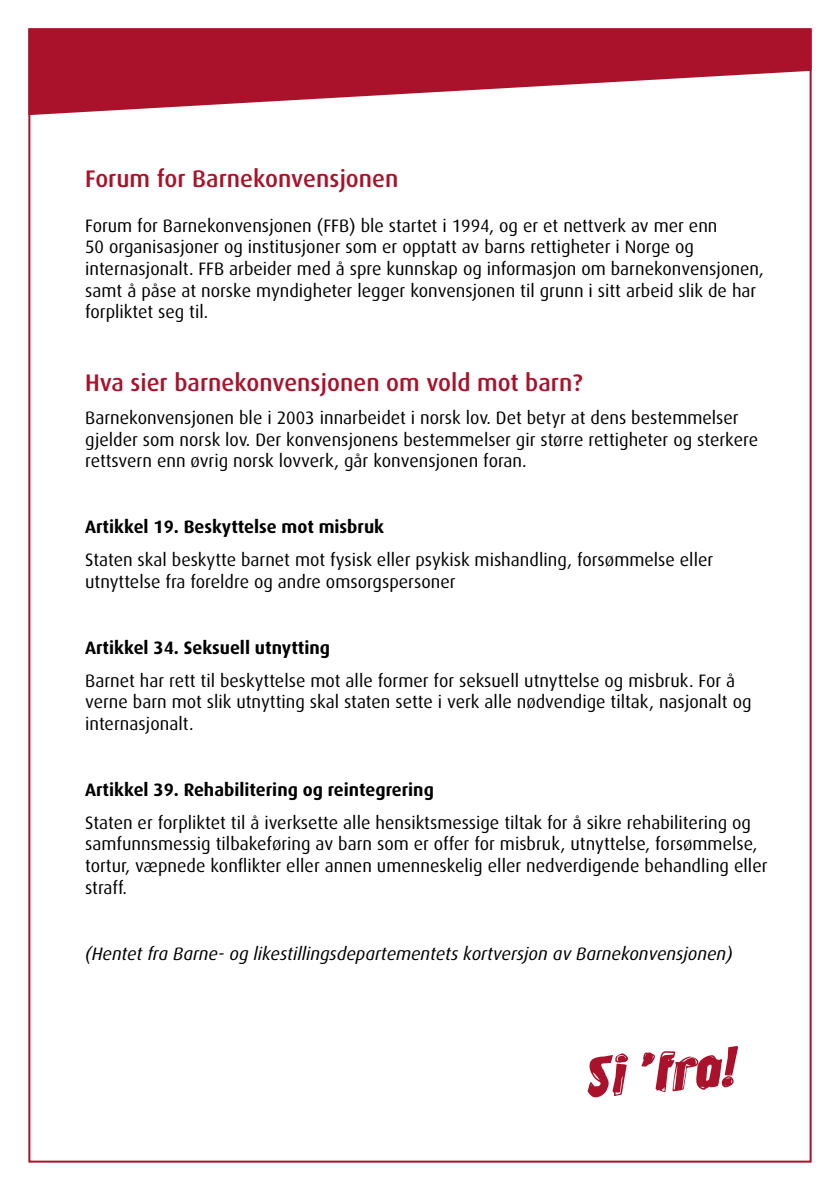
<style>
.page{position:relative;width:840px;height:1191px;background:#fff}
.page>*{position:absolute;margin:0;border:0;box-sizing:border-box;transform-origin:0 0}
.t1{font:500 24px "Dax";color:#a9122a}
.t2{font:18px/21.6px "Dax";color:#000}
.t3{font:700 18px "Dax";color:#000}
.t4{font:italic 18px "Dax";color:#000}
</style>
<div class="page">
<svg style="left:28px;top:28px;width:783px;height:87px;fill:#a9122a"></svg>
<svg style="left:587px;top:1045px;width:152px;height:53px"></svg>
<h1 class="t1" style="left:85px;top:165px;width:314px">Forum for Barnekonvensjonen</h1>
<p class="t2" style="left:85px;top:215px;width:679px">Forum for Barnekonvensjonen (FFB) ble startet i 1994, og er et nettverk av mer enn<br>50 organisasjoner og institusjoner som er opptatt av barns rettigheter i Norge og internasjonalt. FFB arbeider med å spre kunnskap og informasjon om barnekonvensjonen, samt å påse at norske myndigheter legger konvensjonen til grunn i sitt arbeid slik de har forpliktet seg til.</p>
<h1 class="t1" style="left:85px;top:369px;width:498px">Hva sier barnekonvensjonen om vold mot barn?</h1>
<p class="t2" style="left:85px;top:407px;width:674px">Barnekonvensjonen ble i 2003 innarbeidet i norsk lov. Det betyr at dens bestemmelser gjelder som norsk lov. Der konvensjonens bestemmelser gir større rettigheter og sterkere rettsvern enn øvrig norsk lovverk, går konvensjonen foran.</p>
<p class="t3" style="left:85px;top:517px;width:300px">Artikkel 19. Beskyttelse mot misbruk</p>
<p class="t2" style="left:85px;top:549px;width:629px">Staten skal beskytte barnet mot fysisk eller psykisk mishandling, forsømmelse eller utnyttelse fra foreldre og andre omsorgspersoner</p>
<p class="t3" style="left:85px;top:637px;width:246px">Artikkel 34. Seksuell utnytting</p>
<p class="t2" style="left:85px;top:670px;width:667px">Barnet har rett til beskyttelse mot alle former for seksuell utnyttelse og misbruk. For å verne barn mot slik utnytting skal staten sette i verk alle nødvendige tiltak, nasjonalt og internasjonalt.</p>
<p class="t3" style="left:85px;top:779px;width:350px">Artikkel 39. Rehabilitering og reintegrering</p>
<p class="t2" style="left:85px;top:812px;width:683px">Staten er forpliktet til å iverksette alle hensiktsmessige tiltak for å sikre rehabilitering og samfunnsmessig tilbakeføring av barn som er offer for misbruk, utnyttelse, forsømmelse, tortur, væpnede konflikter eller annen umenneskelig eller nedverdigende behandling eller straff.</p>
<p class="t4" style="left:85px;top:943px;width:648px">(Hentet fra Barne- og likestillingsdepartementets kortversjon av Barnekonvensjonen)</p>
</div>
